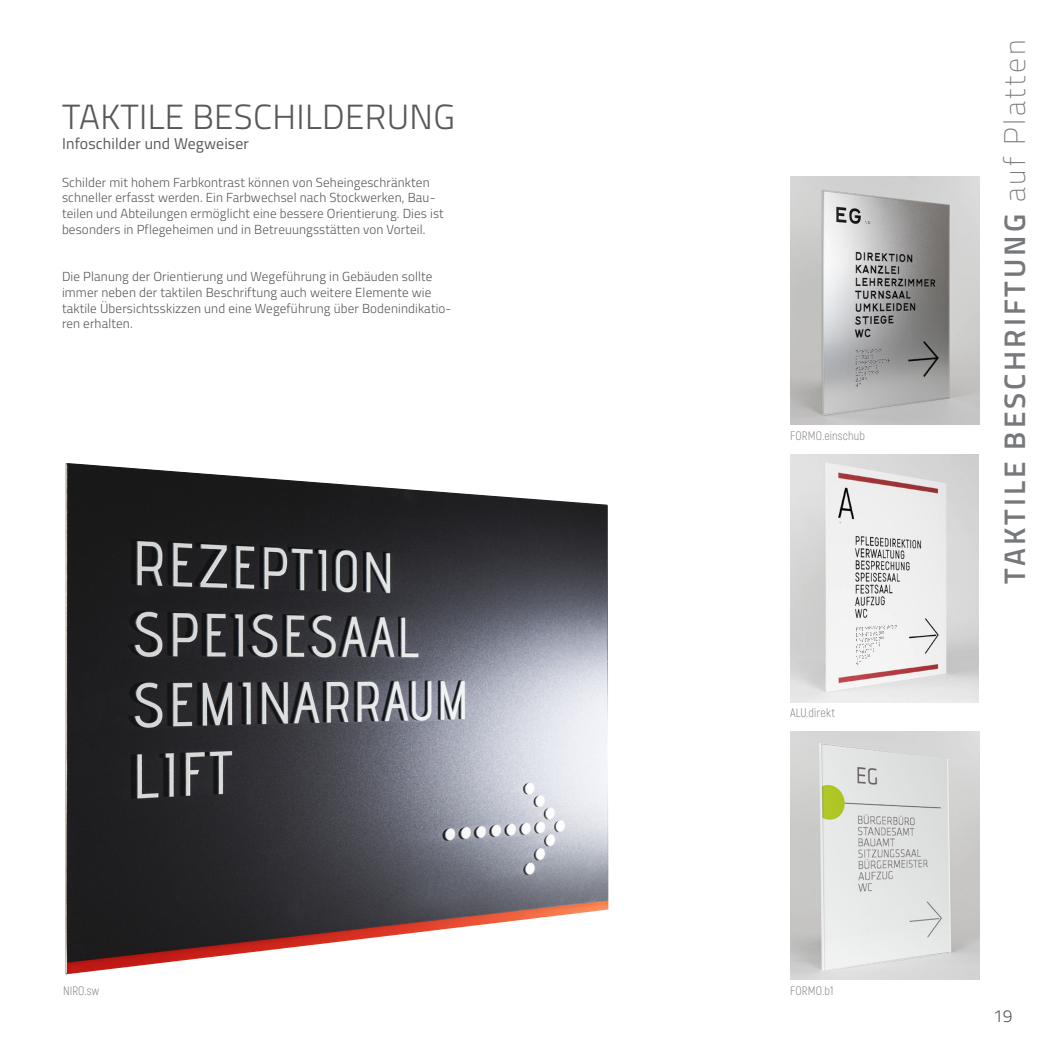
<style>
.page{position:relative;width:1042px;height:1042px;background:#fff}
.page>*{position:absolute;margin:0;border:0;box-sizing:border-box;transform-origin:0 0}
.Headline{font:300 35px "Titillium";letter-spacing:.01em;color:#57585a}
.t1{font:600 29.75px "Titillium";letter-spacing:.1em;color:#76787b}
.Inhaltsverzeichnis_F{font:300 17.5px "Titillium";color:#57585a}
.Subline__Headline{font:15.75px "Titillium";letter-spacing:.01em;color:#57585a}
.Fliesstext{font:300 13.12px/15.8px "Titillium";letter-spacing:.01em;color:#57585a}
.Bild_Unterschrift{font:300 12.25px "Akrobat";letter-spacing:.01em;color:#787a7d}
.s1{font-weight:100}
</style>
<div class="page">
<img style="left:790px;top:177px;width:190px;height:248px">
<img style="left:790px;top:454px;width:189px;height:248px">
<img style="left:790px;top:732px;width:190px;height:248px">
<img style="left:65px;top:463px;width:543px;height:511px">
<p class="Headline" style="left:62px;top:92px;width:394px">TAKTILE BESCHILDERUNG</p>
<p class="Subline__Headline" style="left:62px;top:132px;width:188px">Infoschilder und Wegweiser</p>
<p class="Fliesstext" style="left:62px;top:173px;width:383px">Schilder mit hohem Farbkontrast können von Seheingeschränkten schneller erfasst werden. Ein Farbwechsel nach Stockwerken, Bau&shy;teilen und Abteilungen ermöglicht eine bessere Orientierung. Dies ist besonders in Pflegeheimen und in Betreuungsstätten von Vorteil.</p>
<p class="Fliesstext" style="left:62px;top:268px;width:391px">Die Planung der Orientierung und Wegeführung in Gebäuden sollte immer neben der taktilen Beschriftung auch weitere Elemente wie taktile Übersichtsskizzen und eine Wegeführung über Bodenindikatio&shy;ren erhalten.</p>
<p class="Bild_Unterschrift" style="left:790px;top:428px;width:76px">FORMO.einschub</p>
<p class="Bild_Unterschrift" style="left:790px;top:705px;width:46px">ALU.direkt</p>
<p class="Bild_Unterschrift" style="left:63px;top:983px;width:38px">NIRO.sw</p>
<p class="Bild_Unterschrift" style="left:790px;top:983px;width:45px">FORMO.b1</p>
<p class="t1" style="left:992px;top:583px;width:545px;rotate:-90deg">TAKTILE BESCHRIFTUNG <span class="s1">auf Platten</span></p>
<p class="Inhaltsverzeichnis_F" style="left:993px;top:1003px;width:21px">19</p>
</div>
